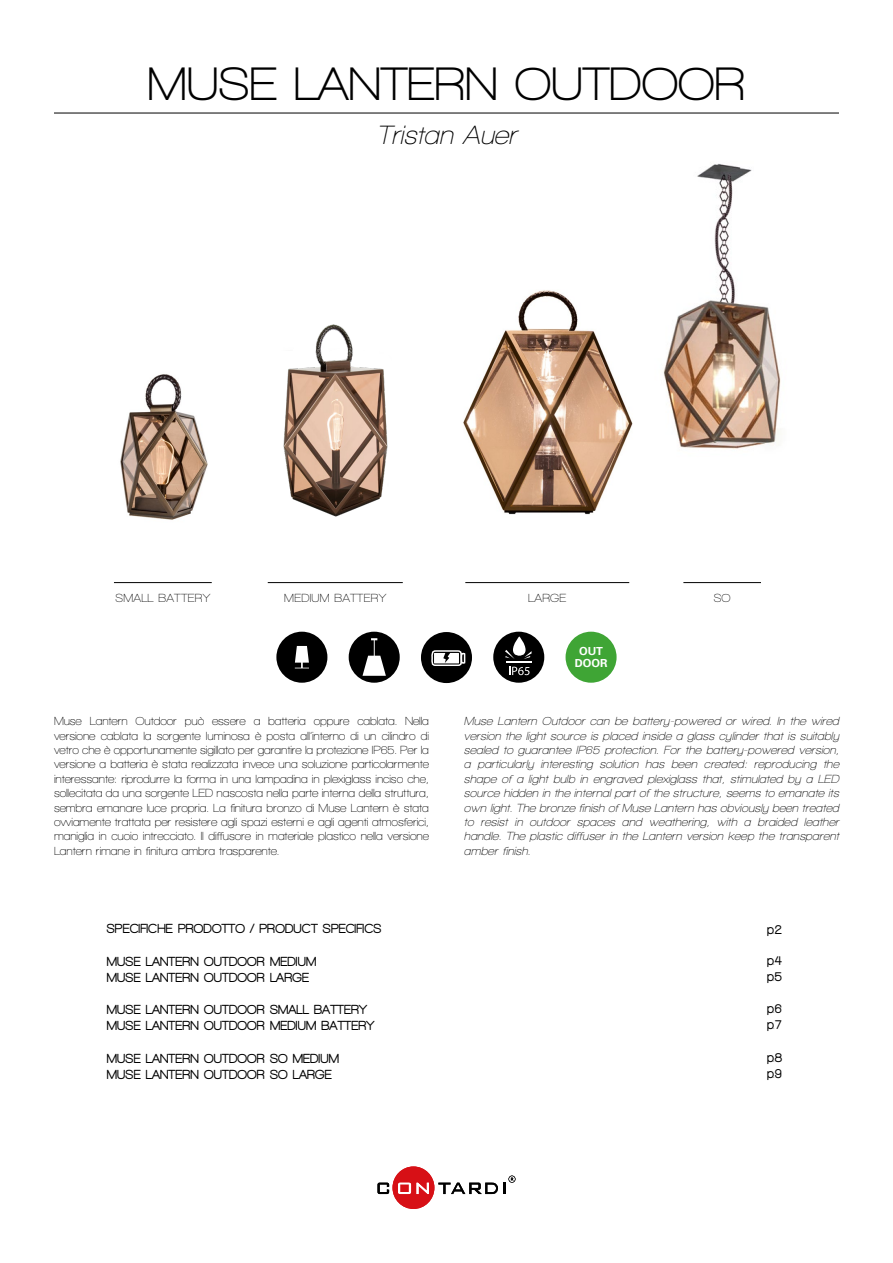
<style>
.page{position:relative;width:893px;height:1263px;background:#fff}
.page>*{position:absolute;margin:0;border:0;box-sizing:border-box;transform-origin:0 0}
.t1{font:700 48px "Walkway";color:#000}
.t2{font:italic 600 27px "Walkway";color:#000}
.t3{font:13.5px/16.2px "Walkway Rounded";letter-spacing:.02em;color:#000}
.t4{font:600 12px/14.4px "Walkway";letter-spacing:-.01em;color:#000;text-align:justify}
.t5{font:italic 600 12px/14.4px "Walkway";letter-spacing:.01em;color:#000;text-align:justify}
.t6{font:600 12px "Walkway";letter-spacing:.02em;color:#000}
.t7{font:700 11.1px/11.9px "Univers LT Std";color:#fff;text-align:center}
</style>
<div class="page">
<hr style="left:54px;top:113px;width:785px;height:1px;background:#000">
<img style="left:463px;top:290px;width:170px;height:225px">
<svg style="left:377px;top:1166px;width:138px;height:43px"></svg>
<hr style="left:268px;top:582px;width:135px;height:1px;background:#000">
<hr style="left:114px;top:582px;width:98px;height:1px;background:#000">
<hr style="left:683px;top:582px;width:78px;height:1px;background:#000">
<hr style="left:465px;top:582px;width:164px;height:1px;background:#000">
<img style="left:120px;top:374px;width:88px;height:146px">
<div style="left:276px;top:632px;width:51px;height:51px;background:#000;border-radius:50%"></div>
<svg style="left:295px;top:646px;width:14px;height:22px"></svg>
<div style="left:349px;top:632px;width:51px;height:51px;background:#000;border-radius:50%"></div>
<svg style="left:362px;top:638px;width:24px;height:38px"></svg>
<div style="left:566px;top:632px;width:51px;height:51px;background:#3fa535;border-radius:50%"></div>
<div style="left:493px;top:632px;width:51px;height:51px;background:#000;border-radius:50%"></div>
<hr style="left:506px;top:661px;width:26px;height:2px;background:#fff">
<svg style="left:505px;top:636px;width:27px;height:23px"></svg>
<svg style="left:509px;top:667px;width:21px;height:8px"></svg>
<div style="left:421px;top:632px;width:51px;height:51px;background:#000;border-radius:50%"></div>
<svg style="left:431px;top:650px;width:35px;height:16px"></svg>
<img style="left:283px;top:324px;width:105px;height:193px">
<img style="left:663px;top:163px;width:118px;height:286px">
<h1 class="t1" style="left:148px;top:58px;width:599px">MUSE LANTERN OUTDOOR</h1>
<h2 class="t2" style="left:376px;top:121px;width:142px">Tristan Auer</h2>
<p class="t6" style="left:115px;top:591px;width:96px">SMALL BATTERY</p>
<p class="t6" style="left:284px;top:591px;width:103px">MEDIUM BATTERY</p>
<p class="t4" style="left:528px;top:591px;width:40px">LARGE</p>
<p class="t4" style="left:714px;top:591px;width:19px">SO</p>
<p class="t7" style="left:575px;top:645px;width:34px">OUT<br>DOOR</p>
<p class="t4" style="left:54px;top:714px;width:377px">Muse Lantern Outdoor può essere a batteria oppure cablata. Nella versione cablata la sorgente luminosa è posta all’interno di un cilindro di vetro che è opportunamente sigillato per garantire la protezione IP65. Per la versione a batteria è stata realizzata invece una soluzione particolarmente interessante: riprodurre la forma in una lampadina in plexiglass inciso che, sollecitata da una sorgente LED nascosta nella parte interna della struttura, sembra emanare luce propria. La finitura bronzo di Muse Lantern è stata ovviamente trattata per resistere agli spazi esterni e agli agenti atmosferici, maniglia in cuoio intrecciato. Il diffusore in materiale plastico nella versione Lantern rimane in finitura ambra trasparente.</p>
<p class="t5" style="left:464px;top:714px;width:377px">Muse Lantern Outdoor can be battery-powered or wired. In the wired version the light source is placed inside a glass cylinder that is suitably sealed to guarantee IP65 protection. For the battery-powered version, a particularly interesting solution has been created: reproducing the shape of a light bulb in engraved plexiglass that, stimulated by a LED source hidden in the internal part of the structure, seems to emanate its own light. The bronze finish of Muse Lantern has obviously been treated to resist in outdoor spaces and weathering, with a braided leather handle. The plastic diffuser in the Lantern version keep the transparent amber finish.</p>
<p class="t3" style="left:106px;top:920px;width:276px">SPECIFICHE PRODOTTO / PRODUCT SPECIFICS</p>
<p class="t3" style="left:106px;top:953px;width:211px">MUSE LANTERN OUTDOOR MEDIUM<br>MUSE LANTERN OUTDOOR LARGE</p>
<p class="t3" style="left:106px;top:1001px;width:269px">MUSE LANTERN OUTDOOR SMALL BATTERY<br>MUSE LANTERN OUTDOOR MEDIUM BATTERY</p>
<p class="t3" style="left:106px;top:1050px;width:234px">MUSE LANTERN OUTDOOR SO MEDIUM<br>MUSE LANTERN OUTDOOR SO LARGE</p>
<p class="t3" style="left:767px;top:921px;width:16px">p.2</p>
<p class="t3" style="left:767px;top:952px;width:16px">p.4 p.5</p>
<p class="t3" style="left:767px;top:1000px;width:16px">p.6 p.7</p>
<p class="t3" style="left:767px;top:1049px;width:16px">p.8 p.9</p>
</div>
